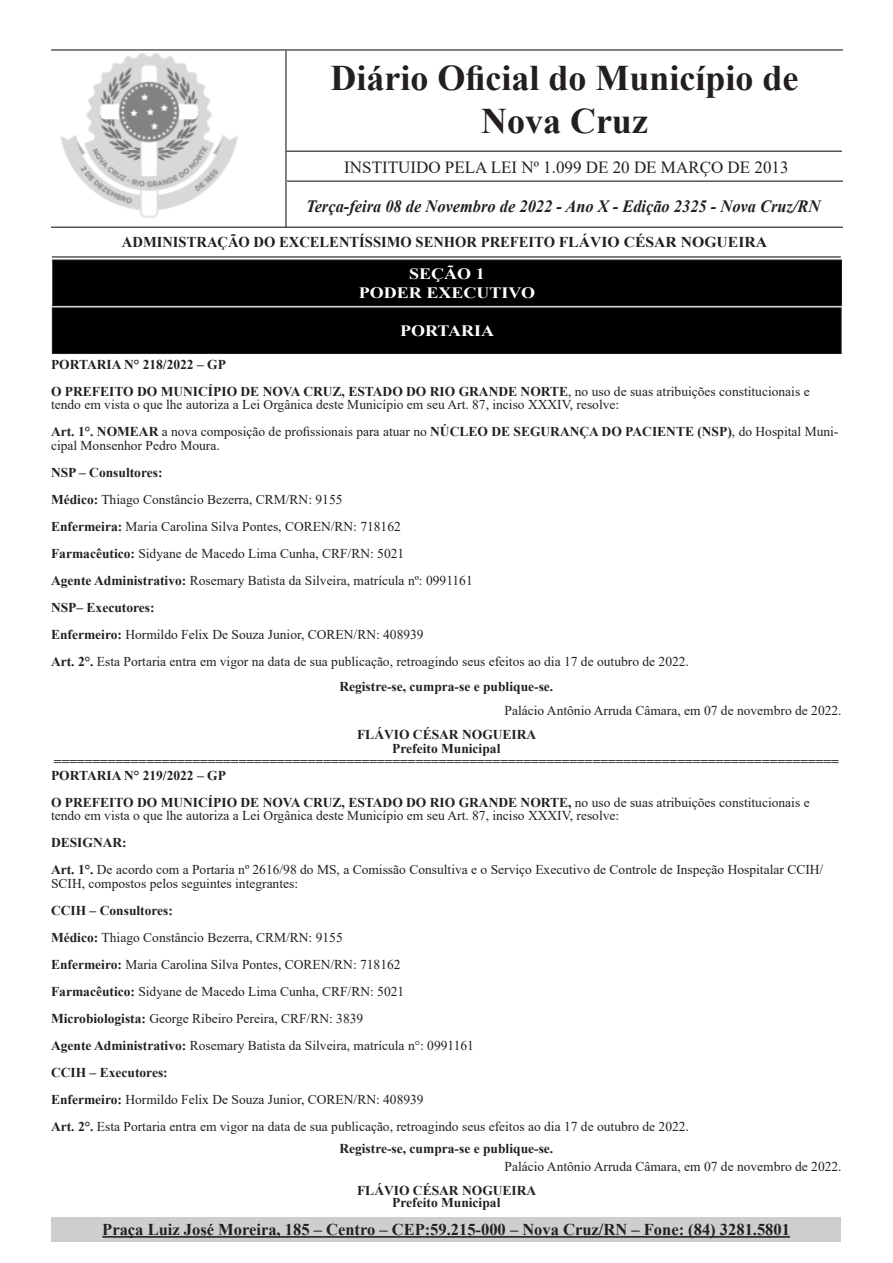
<style>
.page{position:relative;width:893px;height:1263px;background:#fff}
.page>*{position:absolute;margin:0;border:0;box-sizing:border-box;transform-origin:0 0}
.t1{font:700 36px/43.2px "Times New Roman";color:#231f20;text-align:center}
.t2{font:italic 700 17.25px "Times New Roman";color:#231f20;scale:.95 1}
.t3{font:16.95px "Times New Roman";color:#231f20}
.t4{font:700 16.5px "Times New Roman";color:#231f20}
.t5{font:700 15.75px "Times New Roman";color:#fff;scale:1.14 1}
.t6{font:700 15px "Times New Roman";color:#231f20}
.t7{font:13.5px/13.5px "Times New Roman";color:#231f20}
.t8{font:700 13.5px/13.5px "Times New Roman";color:#231f20;text-align:center}
.s1{font-weight:700}
</style>
<div class="page">
<img style="left:54px;top:53px;width:231px;height:174px">
<hr style="left:51px;top:49px;width:792px;height:2px;background:#231f20">
<hr style="left:51px;top:227px;width:792px;height:1px;background:#231f20">
<hr style="left:52px;top:256px;width:789px;height:1px;background:#231f20">
<hr style="left:285px;top:51px;width:2px;height:176px;background:#231f20">
<hr style="left:287px;top:151px;width:555px;height:1px;background:#231f20">
<hr style="left:287px;top:181px;width:556px;height:1px;background:#231f20">
<div style="left:51px;top:1217px;width:790px;height:25px;background:#cdced0"></div>
<hr style="left:102px;top:1236px;width:688px;height:2px;background:#231f20">
<div style="left:53px;top:260px;width:788px;height:46px;background:#000"></div>
<div style="left:52px;top:259px;width:790px;height:47px;border:1px solid #231f20"></div>
<div style="left:52px;top:308px;width:789px;height:45px;background:#000"></div>
<div style="left:52px;top:307px;width:790px;height:47px;border:1px solid #231f20"></div>
<p class="t1" style="left:330px;top:55px;width:470px">Diário Oficial do Município de<br>Nova Cruz</p>
<p class="t3" style="left:344px;top:155px;width:446px">INSTITUIDO PELA LEI Nº 1.099 DE 20 DE MARÇO DE 2013</p>
<p class="t2" style="left:306px;top:194px;width:543px">Terça-feira 08 de Novembro de 2022 - Ano X - Edição 2325 - Nova Cruz/RN</p>
<p class="t6" style="left:122px;top:231px;width:647px">ADMINISTRAÇÃO DO EXCELENTÍSSIMO SENHOR PREFEITO FLÁVIO CÉSAR NOGUEIRA</p>
<p class="t5" style="left:409px;top:262px;width:68px">SEÇÃO 1</p>
<p class="t5" style="left:359px;top:281px;width:156px">PODER EXECUTIVO</p>
<p class="t5" style="left:400px;top:319px;width:84px">PORTARIA</p>
<p class="t8" style="left:51px;top:357px;width:176px">PORTARIA N° 218/2022 – GP</p>
<p class="t7" style="left:51px;top:384px;width:760px"><span class="s1">O PREFEITO DO MUNICÍPIO DE NOVA CRUZ, ESTADO DO RIO GRANDE NORTE</span>, no uso de suas atribuições constitucionais e tendo em vista o que lhe autoriza a Lei Orgânica deste Município em seu Art. 87, inciso XXXIV, resolve:</p>
<p class="t7" style="left:51px;top:424px;width:789px"><span class="s1">Art. 1°. NOMEAR</span> a nova composição de profissionais para atuar no <span class="s1">NÚCLEO DE SEGURANÇA DO PACIENTE (NSP)</span>, do Hospital Muni&shy;cipal Monsenhor Pedro Moura.</p>
<p class="t8" style="left:51px;top:465px;width:113px">NSP – Consultores:</p>
<p class="t7" style="left:51px;top:492px;width:293px"><span class="s1">Médico:</span> Thiago Constâncio Bezerra, CRM/RN: 9155</p>
<p class="t7" style="left:51px;top:519px;width:351px"><span class="s1">Enfermeira:</span> Maria Carolina Silva Pontes, COREN/RN: 718162</p>
<p class="t7" style="left:51px;top:546px;width:355px"><span class="s1">Farmacêutico:</span> Sidyane de Macedo Lima Cunha, CRF/RN: 5021</p>
<p class="t7" style="left:51px;top:573px;width:423px"><span class="s1">Agente Administrativo:</span> Rosemary Batista da Silveira, matrícula nº: 0991161</p>
<p class="t8" style="left:51px;top:600px;width:105px">NSP– Executores:</p>
<p class="t7" style="left:51px;top:627px;width:374px"><span class="s1">Enfermeiro:</span> Hormildo Felix De Souza Junior, COREN/RN: 408939</p>
<p class="t7" style="left:51px;top:654px;width:639px"><span class="s1">Art. 2°.</span> Esta Portaria entra em vigor na data de sua publicação, retroagindo seus efeitos ao dia 17 de outubro de 2022.</p>
<p class="t8" style="left:339px;top:679px;width:215px">Registre-se, cumpra-se e publique-se.</p>
<p class="t7" style="left:505px;top:703px;width:339px">Palácio Antônio Arruda Câmara, em 07 de novembro de 2022.</p>
<p class="t8" style="left:357px;top:727px;width:181px">FLÁVIO CÉSAR NOGUEIRA<br>Prefeito Municipal</p>
<p class="t8" style="left:54px;top:754px;width:786px">======================================================================================================</p>
<p class="t8" style="left:51px;top:768px;width:176px">PORTARIA N° 219/2022 – GP</p>
<p class="t7" style="left:51px;top:795px;width:760px"><span class="s1">O PREFEITO DO MUNICÍPIO DE NOVA CRUZ, ESTADO DO RIO GRANDE NORTE,</span> no uso de suas atribuições constitucionais e tendo em vista o que lhe autoriza a Lei Orgânica deste Município em seu Art. 87, inciso XXXIV, resolve:</p>
<p class="t8" style="left:51px;top:835px;width:77px">DESIGNAR:</p>
<p class="t7" style="left:51px;top:862px;width:774px"><span class="s1">Art. 1°.</span> De acordo com a Portaria nº 2616/98 do MS, a Comissão Consultiva e o Serviço Executivo de Controle de Inspeção Hospitalar CCIH/<br>SCIH, compostos pelos seguintes integrantes:</p>
<p class="t8" style="left:51px;top:903px;width:124px">CCIH – Consultores:</p>
<p class="t7" style="left:51px;top:930px;width:293px"><span class="s1">Médico:</span> Thiago Constâncio Bezerra, CRM/RN: 9155</p>
<p class="t7" style="left:51px;top:957px;width:351px"><span class="s1">Enfermeiro:</span> Maria Carolina Silva Pontes, COREN/RN: 718162</p>
<p class="t7" style="left:51px;top:984px;width:355px"><span class="s1">Farmacêutico:</span> Sidyane de Macedo Lima Cunha, CRF/RN: 5021</p>
<p class="t7" style="left:51px;top:1011px;width:314px"><span class="s1">Microbiologista:</span> George Ribeiro Pereira, CRF/RN: 3839</p>
<p class="t7" style="left:51px;top:1038px;width:424px"><span class="s1">Agente Administrativo:</span> Rosemary Batista da Silveira, matrícula n°: 0991161</p>
<p class="t8" style="left:51px;top:1065px;width:118px">CCIH – Executores:</p>
<p class="t7" style="left:51px;top:1092px;width:374px"><span class="s1">Enfermeiro:</span> Hormildo Felix De Souza Junior, COREN/RN: 408939</p>
<p class="t7" style="left:51px;top:1119px;width:639px"><span class="s1">Art. 2°.</span> Esta Portaria entra em vigor na data de sua publicação, retroagindo seus efeitos ao dia 17 de outubro de 2022.</p>
<p class="t8" style="left:339px;top:1141px;width:215px">Registre-se, cumpra-se e publique-se.</p>
<p class="t7" style="left:505px;top:1159px;width:339px">Palácio Antônio Arruda Câmara, em 07 de novembro de 2022.</p>
<p class="t8" style="left:357px;top:1184px;width:181px;line-height:12px">FLÁVIO CÉSAR NOGUEIRA<br>Prefeito Municipal</p>
<p class="t4" style="left:102px;top:1218px;width:689px">Praça Luiz José Moreira, 185 – Centro – CEP:59.215-000 – Nova Cruz/RN – Fone: (84) 3281.5801</p>
</div>
